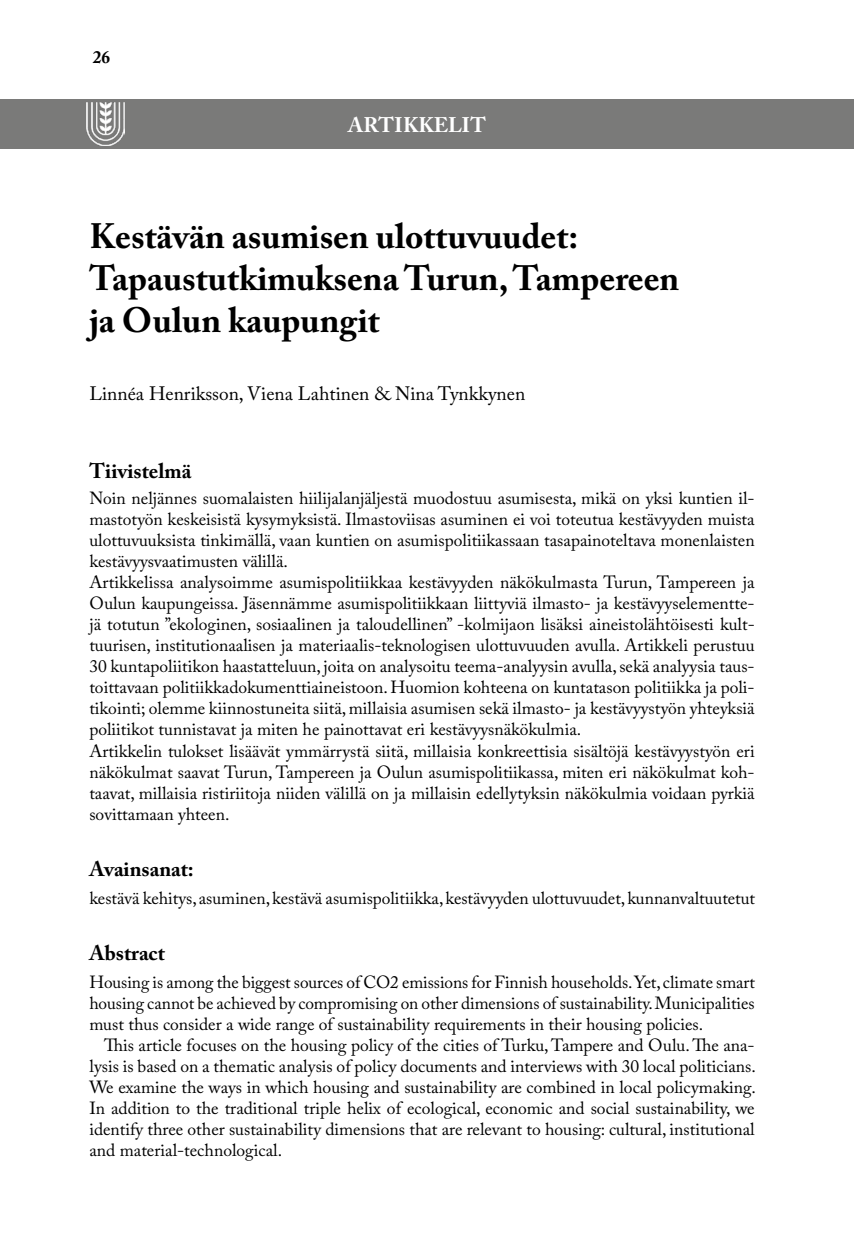
<style>
.page{position:relative;width:854px;height:1241px;background:#fff}
.page>*{position:absolute;margin:0;border:0;box-sizing:border-box;transform-origin:0 0}
.t1{font:700 35px/42px "Adobe Caslon Pro";color:#000}
.t2{font:700 21px "Adobe Caslon Pro";color:#000}
.t3{font:700 21px "Adobe Caslon Pro";letter-spacing:-.01em;color:#fff}
.t4{font:19.25px "Adobe Caslon Pro";color:#000}
.t5{font:17.5px/21px "Adobe Caslon Pro";color:#000}
.t6{font:700 17.5px "Adobe Caslon Pro";color:#000}
</style>
<div class="page">
<div style="left:0;top:99px;width:853px;height:50px;background:#7a7a79"></div>
<img style="left:86px;top:103px;width:38px;height:42px">
<p class="t6" style="left:93px;top:47px;width:19px">26</p>
<p class="t3" style="left:348px;top:112px;width:139px">ARTIKKELIT</p>
<h1 class="t1" style="left:89px;top:215px;width:591px">Kestävän asumisen ulottuvuudet:<br>Tapaustutkimuksena Turun, Tampereen ja Oulun kaupungit</h1>
<p class="t4" style="left:89px;top:382px;width:437px">Linnéa Henriksson, Viena Lahtinen &amp; Nina Tynkkynen</p>
<p class="t2" style="left:89px;top:459px;width:103px">Tiivistelmä</p>
<p class="t5" style="left:89px;top:487px;width:666px">Noin neljännes suomalaisten hiilijalanjäljestä muodostuu asumisesta, mikä on yksi kuntien il&shy;mastotyön keskeisistä kysymyksistä. Ilmastoviisas asuminen ei voi toteutua kestävyyden muista ulottuvuuksista tinkimällä, vaan kuntien on asumispolitiikassaan tasapainoteltava monenlaisten kestävyysvaatimusten välillä.<br>Artikkelissa analysoimme asumispolitiikkaa kestävyyden näkökulmasta Turun, Tampereen ja Oulun kaupungeissa. Jäsennämme asumispolitiikkaan liittyviä ilmasto- ja kestävyyselementte&shy;jä totutun ”ekologinen, sosiaalinen ja taloudellinen” -kolmijaon lisäksi aineistolähtöisesti kult&shy;tuurisen, institutionaalisen ja materiaalis-teknologisen ulottuvuuden avulla. Artikkeli perustuu 30 kuntapoliitikon haastatteluun, joita on analysoitu teema-analyysin avulla, sekä analyysia taus&shy;toittavaan politiikkadokumenttiaineistoon. Huomion kohteena on kuntatason politiikka ja poli&shy;tikointi; olemme kiinnostuneita siitä, millaisia asumisen sekä ilmasto- ja kestävyystyön yhteyksiä poliitikot tunnistavat ja miten he painottavat eri kestävyysnäkökulmia.<br>Artikkelin tulokset lisäävät ymmärrystä siitä, millaisia konkreettisia sisältöjä kestävyystyön eri näkökulmat saavat Turun, Tampereen ja Oulun asumispolitiikassa, miten eri näkökulmat koh&shy;taavat, millaisia ristiriitoja niiden välillä on ja millaisin edellytyksin näkökulmia voidaan pyrkiä sovittamaan yhteen.</p>
<p class="t2" style="left:89px;top:855px;width:106px">Avainsanat:</p>
<p class="t5" style="left:89px;top:886px;width:667px">kestävä kehitys, asuminen, kestävä asumispolitiikka, kestävyyden ulottuvuudet, kunnanvaltuutetut</p>
<p class="t2" style="left:89px;top:939px;width:77px">Abstract</p>
<p class="t5" style="left:89px;top:970px;width:667px;text-align:justify">Housing is among the biggest sources of CO2 emissions for Finnish households. Yet, climate smart housing cannot be achieved by compromising on other dimensions of sustainability. Municipalities must thus consider a wide range of sustainability requirements in their housing policies.</p>
<p class="t5" style="left:89px;top:1033px;width:668px;text-indent:15px">This article focuses on the housing policy of the cities of Turku, Tampere and Oulu. The ana&shy;lysis is based on a thematic analysis of policy documents and interviews with 30 local politicians.<br>We examine the ways in which housing and sustainability are combined in local policymaking.<br>In addition to the traditional triple helix of ecological, economic and social sustainability, we identify three other sustainability dimensions that are relevant to housing: cultural, institutional and material-technological.</p>
</div>
